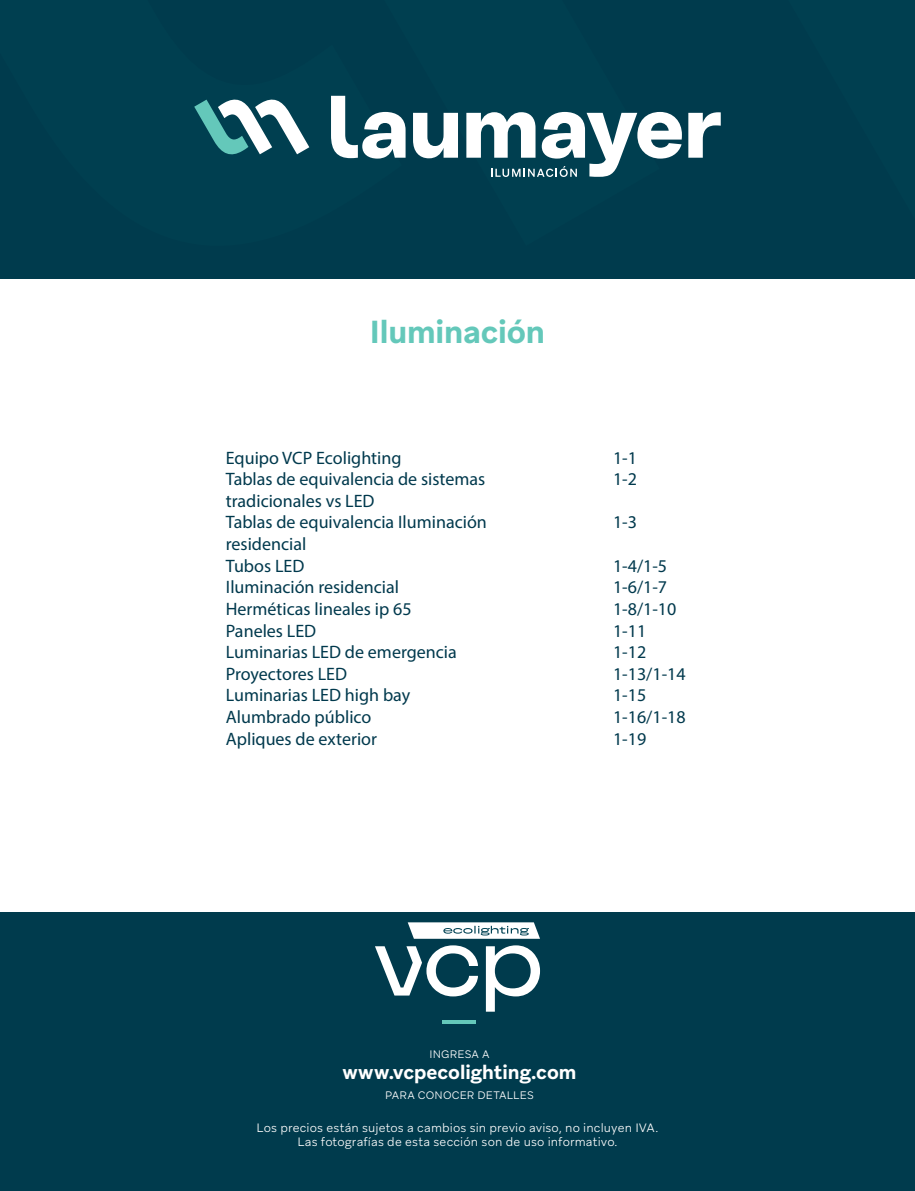
<style>
.page{position:relative;width:915px;height:1191px;background:#fff}
.page>*{position:absolute;margin:0;border:0;box-sizing:border-box;transform-origin:0 0}
.t1{font:700 31.8px "Aribau Grotesk";letter-spacing:-.005em;color:#64c8ba}
.t2{font:700 19.5px "Aribau Grotesk";color:#fff}
.t3{font:18px/21.6px "Myriad Pro";color:#00394d}
.t4{font:300 12.15px/13.6px "Aribau Grotesk";letter-spacing:.01em;color:#fff;text-align:center}
.t5{font:300 10.8px "Aribau Grotesk";letter-spacing:.02em;color:#fff}
</style>
<div class="page">
<div style="left:0;top:913px;width:914px;height:278px;background:#003b4d"></div>
<div style="left:0;top:0;width:914px;height:278px;background:#003b4d"></div>
<svg style="left:331px;top:96px;width:74px;height:63px"></svg>
<svg style="left:413px;top:113px;width:45px;height:45px"></svg>
<svg style="left:466px;top:112px;width:215px;height:65px"></svg>
<svg style="left:688px;top:112px;width:32px;height:46px"></svg>
<svg style="left:194px;top:99px;width:115px;height:56px"></svg>
<hr style="left:442px;top:1020px;width:34px;height:3px;background:#64c8ba">
<svg style="left:407px;top:922px;width:133px;height:16px;background:#d1dde0"></svg>
<svg style="left:485px;top:945px;width:55px;height:66px"></svg>
<svg style="left:375px;top:945px;width:103px;height:51px"></svg>
<h1 class="t1" style="left:370px;top:311px;width:176px">Iluminación</h1>
<p class="t3" style="left:226px;top:446px;width:262px">Equipo VCP Ecolighting<br>Tablas de equivalencia de sistemas tradicionales vs LED<br>Tablas de equivalencia Iluminación residencial<br>Tubos LED<br>Iluminación residencial<br>Herméticas lineales ip 65<br>Paneles LED<br>Luminarias LED de emergencia<br>Proyectores LED<br>Luminarias LED high bay<br>Alumbrado público<br>Apliques de exterior</p>
<p class="t3" style="left:612px;top:446px;width:25px">1-1<br>1-2</p>
<p class="t3" style="left:612px;top:511px;width:25px">1-3</p>
<p class="t3" style="left:612px;top:554px;width:74px">1-4/1-5<br>1-6/1-7<br>1-8/1-10<br>1-11<br>1-12<br>1-13/1-14<br>1-15<br>1-16/1-18<br>1-19</p>
<p class="t5" style="left:429px;top:1047px;width:61px">INGRESA A</p>
<p class="t5" style="left:385px;top:1088px;width:150px">PARA CONOCER DETALLES</p>
<p class="t2" style="left:342px;top:1060px;width:235px">www.vcpecolighting.com</p>
<p class="t4" style="left:256px;top:1120px;width:403px">Los precios están sujetos a cambios sin previo aviso, no incluyen IVA.<br>Las fotografías de esta sección son de uso informativo.</p>
</div>
